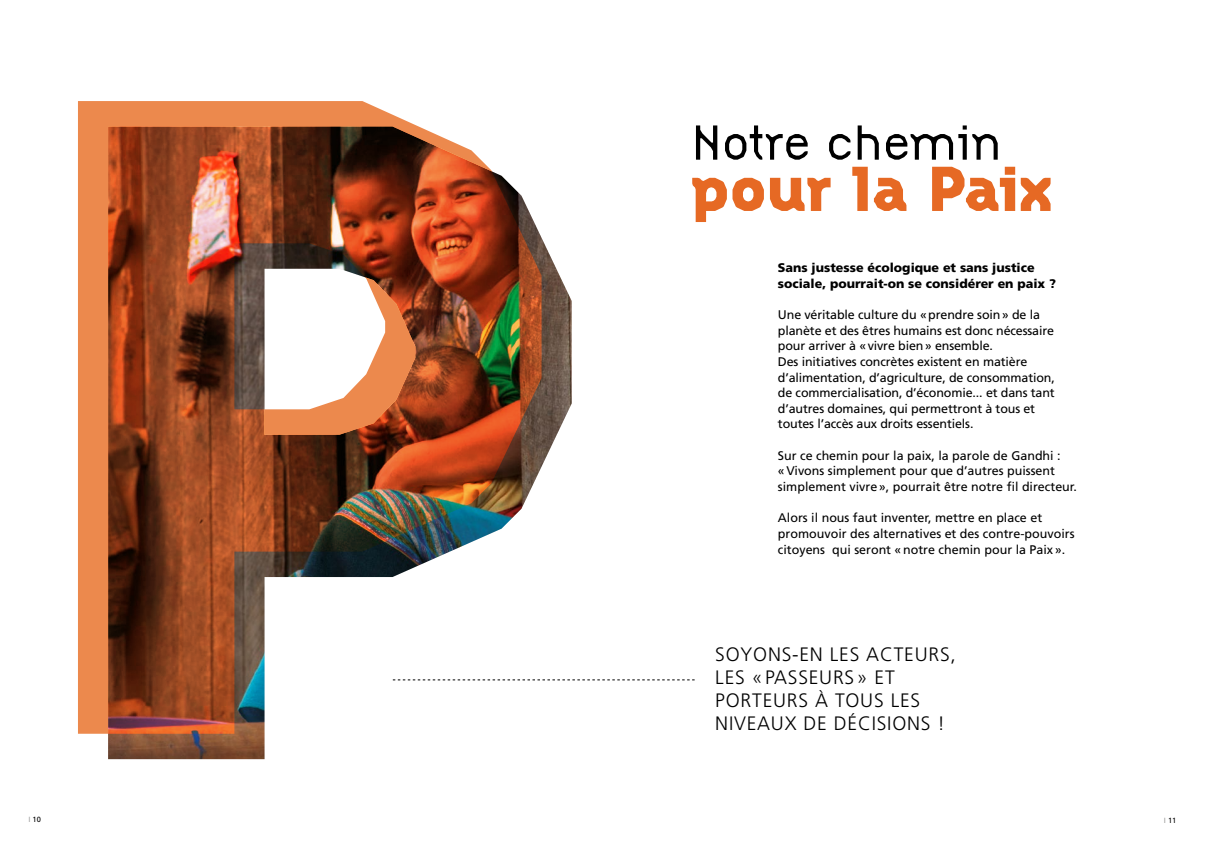
<style>
.page{position:relative;width:1205px;height:851px;background:#fff}
.page>*{position:absolute;margin:0;border:0;box-sizing:border-box;transform-origin:0 0}
.t1{font:800 66.25px "Citizen CCFD";color:#e66924}
.t2{font:300 51.25px "Citizen CCFD";color:#000}
.t3{font:300 19.38px/23.2px "Frutiger";letter-spacing:.04em;color:#000}
.t4{font:12.5px/15.6px "Frutiger";letter-spacing:-.01em;color:#000}
.t5{font:900 12.5px/15.6px "Frutiger";color:#000}
.t6{font:7.5px "Frutiger";color:#000}
.s1{color:#9d9d9c}
</style>
<div class="page">
<div style="left:78px;top:101px;width:340px;height:632px;background:#ec894d"></div>
<img style="left:108px;top:126px;width:464px;height:633px">
<svg style="left:393px;top:679px;width:301px;height:1px"></svg>
<p class="t6" style="left:28px;top:815px;width:14px"><span class="s1">I</span> 10</p>
<h2 class="t2" style="left:691px;top:114px;width:312px">Notre chemin</h2>
<h1 class="t1" style="left:691px;top:146px;width:362px">pour la Paix</h1>
<p class="t5" style="left:778px;top:260px;width:280px">Sans justesse écologique et sans justice sociale, pourrait-on se considérer en paix ?</p>
<p class="t4" style="left:778px;top:307px;width:278px">Une véritable culture du «prendre soin» de la planète et des êtres humains est donc nécessaire pour arriver à «vivre bien» ensemble.<br>Des initiatives concrètes existent en matière d’alimentation, d’agriculture, de consommation, de commercialisation, d’économie... et dans tant d’autres domaines, qui permettront à tous et toutes l’accès aux droits essentiels.</p>
<p class="t4" style="left:778px;top:447px;width:301px">Sur ce chemin pour la paix, la parole de Gandhi : «Vivons simplement pour que d’autres puissent simplement vivre», pourrait être notre fil directeur.</p>
<p class="t4" style="left:778px;top:510px;width:298px">Alors il nous faut inventer, mettre en place et promouvoir des alternatives et des contre-pouvoirs citoyens qui seront «notre chemin pour la Paix».</p>
<h3 class="t3" style="left:715px;top:642px;width:242px">SOYONS-EN LES ACTEURS,<br>LES «PASSEURS» ET<br>PORTEURS À TOUS LES<br>NIVEAUX DE DÉCISIONS !</h3>
<p class="t6" style="left:1163px;top:815px;width:14px"><span class="s1">I</span> 11</p>
</div>
